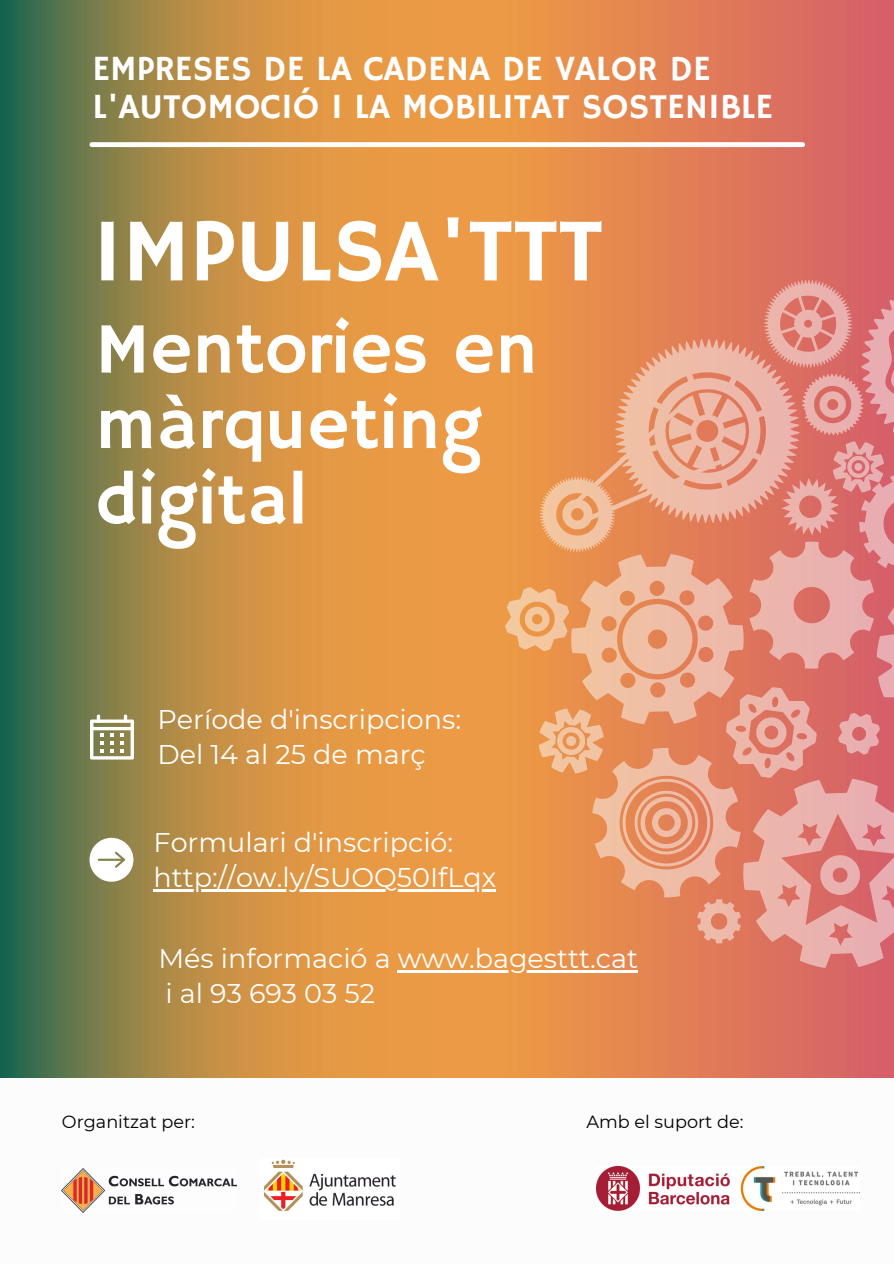
<style>
.page{position:relative;width:894px;height:1264px;background:#fff}
.page>*{position:absolute;margin:0;border:0;box-sizing:border-box;transform-origin:0 0}
.t1{font:90.15px "Hammersmith One";color:#fff}
.t2{font:72.45px/75.4px "Hammersmith One";color:#fff}
.t3{font:35.4px/37.2px "Hammersmith One";color:#fff}
.t4{font:27px "Montserrat";color:#fff}
.t5{font:17.7px "Montserrat";color:#000}
</style>
<div class="page">
<img style="left:0;top:0;width:893px;height:1078px">
<div style="left:92px;top:142px;width:710px;height:5px;background:#fff"></div>
<svg style="left:496px;top:255px;width:397px;height:738px;background:#e59371"></svg>
<img style="left:596px;top:1166px;width:263px;height:44px">
<img style="left:264px;top:1159px;width:132px;height:52px">
<img style="left:62px;top:1168px;width:174px;height:44px">
<hr style="left:153px;top:889px;width:343px;height:2px;background:#fff">
<hr style="left:397px;top:970px;width:240px;height:2px;background:#fff">
<svg style="left:89px;top:837px;width:44px;height:44px"></svg>
<svg style="left:90px;top:714px;width:44px;height:45px"></svg>
<p class="t3" style="left:92px;top:52px;width:682px">EMPRESES DE LA CADENA DE VALOR DE<br>L'AUTOMOCIÓ I LA MOBILITAT SOSTENIBLE</p>
<p class="t1" style="left:92px;top:199px;width:512px">IMPULSA'TTT</p>
<p class="t2" style="left:95px;top:315px;width:443px">Mentories en màrqueting digital</p>
<p class="t4" style="left:157px;top:703px;width:305px">Període d'inscripcions:</p>
<p class="t4" style="left:157px;top:738px;width:270px">Del 14 al 25 de març</p>
<p class="t4" style="left:153px;top:825px;width:301px">Formulari d'inscripció:</p>
<p class="t4" style="left:153px;top:860px;width:344px">http://ow.ly/SUOQ50IfLqx</p>
<p class="t4" style="left:158px;top:942px;width:481px">Més informació a www.bagesttt.cat</p>
<p class="t4" style="left:165px;top:977px;width:211px">i al 93 693 03 52</p>
<p class="t5" style="left:62px;top:1111px;width:134px">Organitzat per:</p>
<p class="t5" style="left:586px;top:1111px;width:158px">Amb el suport de:</p>
</div>
